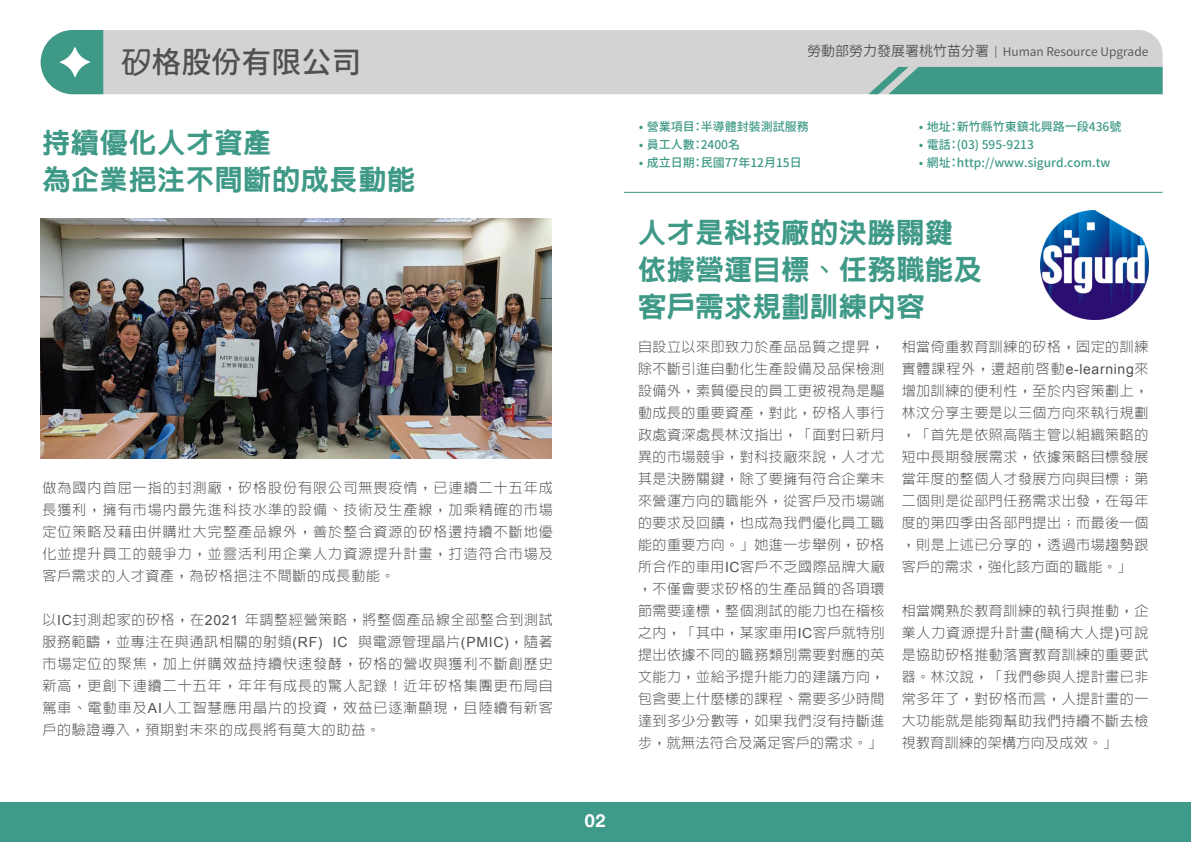
<style>
.page{position:relative;width:1191px;height:842px;background:#fff}
.page>*{position:absolute;margin:0;border:0;box-sizing:border-box;transform-origin:0 0}
.t1{font:500 30px "Gen Jyuu Gothic L";color:#505050}
.t2{font:800 28px/37px "AR Hei B5";letter-spacing:.025em;color:#3f9987}
.t3{font:700 18px "Helvetica Neue";color:#fff}
.t4{font:300 14px/22px "AR Hei B5";letter-spacing:.04em;color:#505050;text-align:justify}
.t5{font:12px "Gen Jyuu Gothic L P Medium";color:#3f9987}
.t6{font:12px "Gen Jyuu Gothic L P Normal";color:#505050}
.s1{font-family:"DF Yuan Std W7";font-weight:400}
.s2{font-family:"Arial";font-weight:400}
.s3{font-size:14px}
.s4{font-size:11px}
</style>
<div class="page">
<div style="left:103px;top:30px;width:1059px;height:64px;background:#d3d3d3"></div>
<div style="left:0;top:802px;width:1191px;height:40px;background:#3f9b89"></div>
<img style="left:41px;top:218px;width:510px;height:240px">
<svg style="left:868px;top:67px;width:294px;height:27px;background:#4b9e8d"></svg>
<hr style="left:624px;top:192px;width:538px;height:1px;background:#3f9987">
<svg style="left:41px;top:30px;width:62px;height:64px"></svg>
<img style="left:1040px;top:211px;width:108px;height:108px">
<h1 class="t1" style="left:121px;top:40px;width:242px"><span class="s1">矽</span>格股份有限公司</h1>
<h2 class="t2" style="left:43px;top:124px;width:374px">持續優化人才資產<br>為企業挹注不間斷的成長動能</h2>
<p class="t4" style="left:43px;top:477px;width:512px">做為國內首屈一指的封測廠，矽格股份有限公司無畏疫情，已連續二十五年成長獲利，擁有市場內最先進科技水準的設備、技術及生產線，加乘精確的市場定位策略及藉由併購壯大完整產品線外，善於整合資源的矽格還持續不斷地優化並提升員工的競爭力，並靈活利用企業人力資源提升計畫，打造符合市場及客戶需求的人才資產，為矽格挹注不間斷的成長動能。</p>
<p class="t4" style="left:43px;top:609px;width:512px">以<span class="s2">IC</span>封測起家的矽格，在<span class="s2">2021</span> 年調整經營策略，將整個產品線全部整合到測試服務範疇，並專注在與通訊相關的射頻<span class="s2">(RF) IC</span> 與電源管理晶片<span class="s2">(PMIC)</span>，隨著市場定位的聚焦，加上併購效益持續快速發酵，矽格的營收與獲利不斷創歷史新高，更創下連續二十五年，年年有成長的驚人記錄！近年矽格集團更布局自駕車、電動車及<span class="s2">AI</span>人工智慧應用晶片的投資，效益已逐漸顯現，且陸續有新客戶的驗證導入，預期對未來的成長將有莫大的助益。</p>
<p class="t3" style="left:584px;top:807px;width:22px">02</p>
<p class="t6" style="left:807px;top:43px;width:343px"><span class="s3">勞動部勞力發展署桃竹苗分署</span> <span class="s4">|</span> Human Resource Upgrade</p>
<p class="t5" style="left:638px;top:118px;width:172px">• 營業項目：半導體封裝測試服務</p>
<p class="t5" style="left:638px;top:136px;width:104px">• 員工人數：2400名</p>
<p class="t5" style="left:638px;top:154px;width:165px">• 成立日期：民國77年12月15日</p>
<p class="t5" style="left:918px;top:118px;width:205px">• 地址：新竹縣竹東鎮北興路一段436號</p>
<p class="t5" style="left:918px;top:136px;width:117px">• 電話：(03) 595-9213</p>
<p class="t5" style="left:918px;top:154px;width:194px">• 網址：http://www.sigurd.com.tw</p>
<h2 class="t2" style="left:638px;top:214px;width:345px">人才是科技廠的決勝關鍵依據營運目標、任務職能及客戶需求規劃訓練內容</h2>
<p class="t4" style="left:638px;top:336px;width:248px">自設立以來即致力於產品品質之提昇，除不斷引進自動化生產設備及品保檢測設備外，素質優良的員工更被視為是驅動成長的重要資產，對此，矽格人事行政處資深處長林汶指出，「面對日新月異的市場競爭，對科技廠來說，人才尤其是決勝關鍵，除了要擁有符合企業未來營運方向的職能外，從客戶及市場端的要求及回饋，也成為我們優化員工職能的重要方向。」她進一步舉例，矽格所合作的車用<span class="s2">IC</span>客戶不乏國際品牌大廠，不僅會要求矽格的生產品質的各項環節需要達標，整個測試的能力也在稽核之內，「其中，某家車用<span class="s2">IC</span>客戶就特別提出依據不同的職務類別需要對應的英文能力，並給予提升能力的建議方向，包含要上什麼樣的課程、需要多少時間達到多少分數等，如果我們沒有持斷進步，就無法符合及滿足客戶的需求。」</p>
<p class="t4" style="left:901px;top:336px;width:248px">相當倚重教育訓練的矽格，固定的訓練實體課程外，還超前啟動<span class="s2">e-learning</span>來增加訓練的便利性，至於內容策劃上，林汶分享主要是以三個方向來執行規劃，「首先是依照高階主管以組織策略的短中長期發展需求，依據策略目標發展當年度的整個人才發展方向與目標；第二個則是從部門任務需求出發，在每年度的第四季由各部門提出；而最後一個，則是上述已分享的，透過市場趨勢跟客戶的需求，強化該方面的職能。」</p>
<p class="t4" style="left:901px;top:599px;width:248px">相當嫻熟於教育訓練的執行與推動，企業人力資源提升計畫<span class="s2">(</span>簡稱大人提<span class="s2">)</span>可說是協助矽格推動落實教育訓練的重要武器。林汶說，「我們參與人提計畫已非常多年了，對矽格而言，人提計畫的一大功能就是能夠幫助我們持續不斷去檢視教育訓練的架構方向及成效。」</p>
</div>
